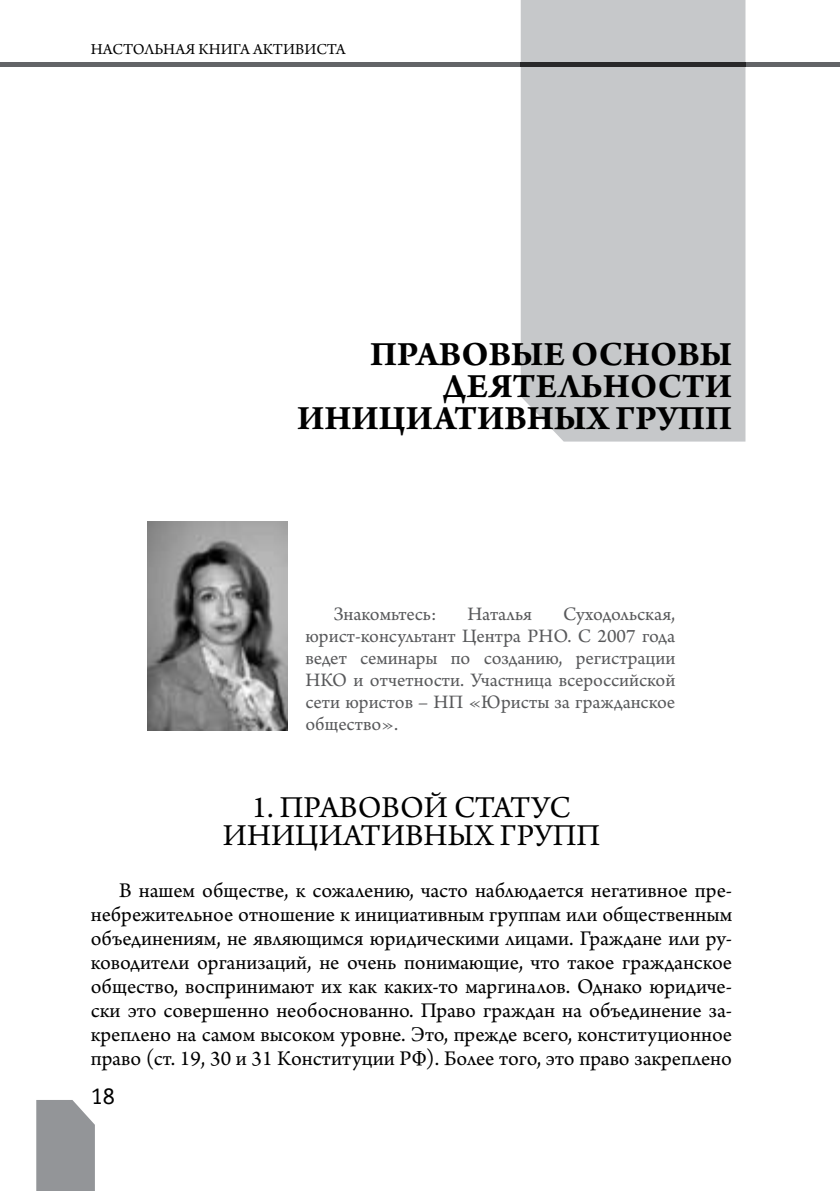
<style>
.page{position:relative;width:840px;height:1191px;background:#fff}
.page>*{position:absolute;margin:0;border:0;box-sizing:border-box;transform-origin:0 0}
.t1{font:700 36px/32px "Arno Pro";color:#000;text-align:right}
.t2{font:32px/28px "Arno Pro";letter-spacing:.005em;color:#000;text-align:center}
.t3{font:24px "Officina Serif C";color:#000}
.t4{font:22px/24px "Arno Pro";color:#000;text-align:justify}
.t5{font:20px/22px "Arno Pro";color:#58595b;text-align:justify}
.t6{font:16px "Arno Pro";color:#000}
</style>
<div class="page">
<svg style="left:36px;top:1100px;width:59px;height:91px;background:#999b9d"></svg>
<div style="left:0;top:62px;width:839px;height:5px;background:#636467"></div>
<div style="left:520px;top:0;width:225px;height:441px;background:#c6c8ca"></div>
<div style="left:520px;top:62px;width:225px;height:5px;background:#29292a"></div>
<img style="left:147px;top:521px;width:140px;height:209px">
<p class="t6" style="left:91px;top:40px;width:256px">НАСТОЛЬНАЯ КНИГА АКТИВИСТА</p>
<h1 class="t1" style="left:297px;top:340px;width:436px">ПРАВОВЫЕ ОСНОВЫ<br>ДЕЯТЕЛЬНОСТИ<br>ИНИЦИАТИВНЫХ ГРУПП</h1>
<p class="t5" style="left:305px;top:604px;width:371px;text-indent:258px">Суходольская, юрист-консультант Центра РНО. С 2007 года ведет семинары по созданию, регистрации НКО и отчетности. Участница всероссийской сети юристов – НП «Юристы за гражданское общество».</p>
<p class="t5" style="left:333px;top:604px;width:104px">Знакомьтесь:</p>
<p class="t5" style="left:467px;top:604px;width:66px">Наталья</p>
<h2 class="t2" style="left:223px;top:794px;width:378px">1. ПРАВОВОЙ СТАТУС<br>ИНИЦИАТИВНЫХ ГРУПП</h2>
<p class="t4" style="left:91px;top:879px;width:642px;text-indent:28px">В нашем обществе, к сожалению, часто наблюдается негативное пре&shy;небрежительное отношение к инициативным группам или общественным объединениям, не являющимся юридическими лицами. Граждане или ру&shy;ководители организаций, не очень понимающие, что такое гражданское общество, воспринимают их как каких-то маргиналов. Однако юридиче&shy;ски это совершенно необоснованно. Право граждан на объединение за&shy;креплено на самом высоком уровне. Это, прежде всего, конституционное право (ст. 19, 30 и 31 Конституции РФ). Более того, это право закреплено</p>
<p class="t3" style="left:91px;top:1083px;width:26px">18</p>
</div>
